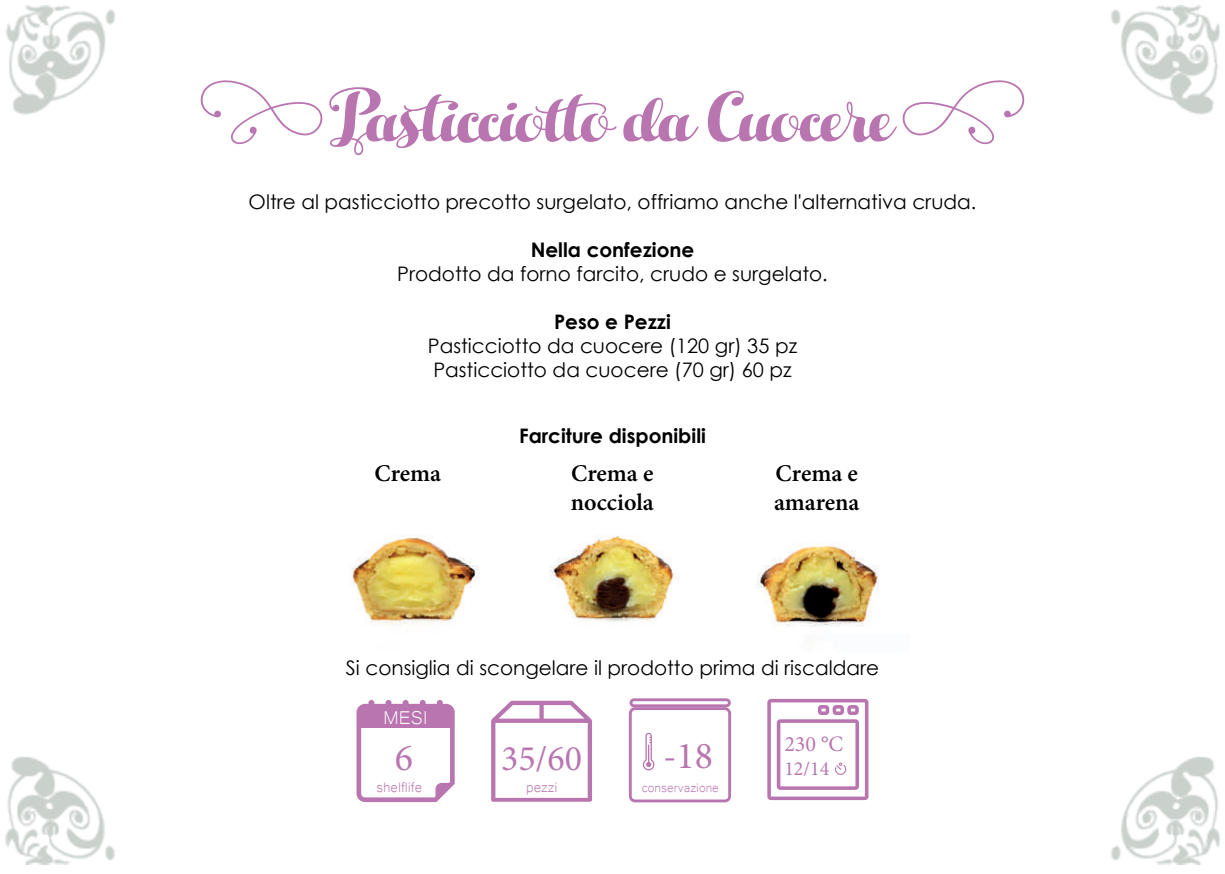
<style>
.page{position:relative;width:1225px;height:874px;background:#fff}
.page>*{position:absolute;margin:0;border:0;box-sizing:border-box;transform-origin:0 0}
.t1{font:38px "Minion Pro";color:#b975b0}
.t2{font:36px "Minion Pro";color:#b975b0}
.t3{font:600 24px/28.8px "Minion Pro";color:#000001}
.t4{font:24px "Microsoft Yi Baiti";color:#fff}
.t5{font:22px "Minion Pro";color:#b975b0}
.t6{font:20px/24px "Century Gothic";color:#000001}
.t7{font:700 20px "Century Gothic";color:#000001}
.t8{font:20px "Minion Pro";color:#b975b0}
.t9{font:18px "Microsoft Yi Baiti";color:#b975b0}
.t10{font:16px "Microsoft Yi Baiti";color:#b975b0}
</style>
<div class="page">
<img style="left:6px;top:6px;width:1213px;height:858px">
<svg style="left:201px;top:80px;width:121px;height:64px"></svg>
<svg style="left:329px;top:87px;width:287px;height:68px"></svg>
<svg style="left:623px;top:98px;width:75px;height:43px"></svg>
<svg style="left:708px;top:91px;width:188px;height:51px"></svg>
<svg style="left:902px;top:80px;width:122px;height:64px"></svg>
<p class="t6" style="left:249px;top:189px;width:729px">Oltre al pasticciotto precotto surgelato, offriamo anche l'alternativa cruda.</p>
<p class="t7" style="left:530px;top:234px;width:165px">Nella confezione</p>
<p class="t6" style="left:397px;top:261px;width:432px">Prodotto da forno farcito, crudo e surgelato.</p>
<p class="t7" style="left:554px;top:306px;width:118px">Peso e Pezzi</p>
<p class="t6" style="left:428px;top:333px;width:371px">Pasticciotto da cuocere (120 gr) 35 pz<br>Pasticciotto da cuocere (70 gr) 60 pz</p>
<p class="t7" style="left:519px;top:420px;width:188px">Farciture disponibili</p>
<p class="t3" style="left:374px;top:459px;width:68px">Crema</p>
<p class="t3" style="left:570px;top:459px;width:85px">Crema e nocciola</p>
<p class="t3" style="left:774px;top:459px;width:87px">Crema e amarena</p>
<p class="t6" style="left:346px;top:655px;width:535px">Si consiglia di scongelare il prodotto prima di riscaldare</p>
<p class="t4" style="left:383px;top:702px;width:46px">MESI</p>
<h1 class="t1" style="left:395px;top:731px;width:20px">6</h1>
<h1 class="t1" style="left:663px;top:730px;width:52px">-18</h1>
<h2 class="t2" style="left:501px;top:733px;width:83px">35/60</h2>
<p class="t9" style="left:376px;top:776px;width:47px">shelflife</p>
<p class="t9" style="left:526px;top:776px;width:33px">pezzi</p>
<p class="t10" style="left:642px;top:778px;width:79px">conservazione</p>
<p class="t5" style="left:784px;top:729px;width:60px">230 °C</p>
<p class="t8" style="left:784px;top:755px;width:47px">12/14</p>
</div>
